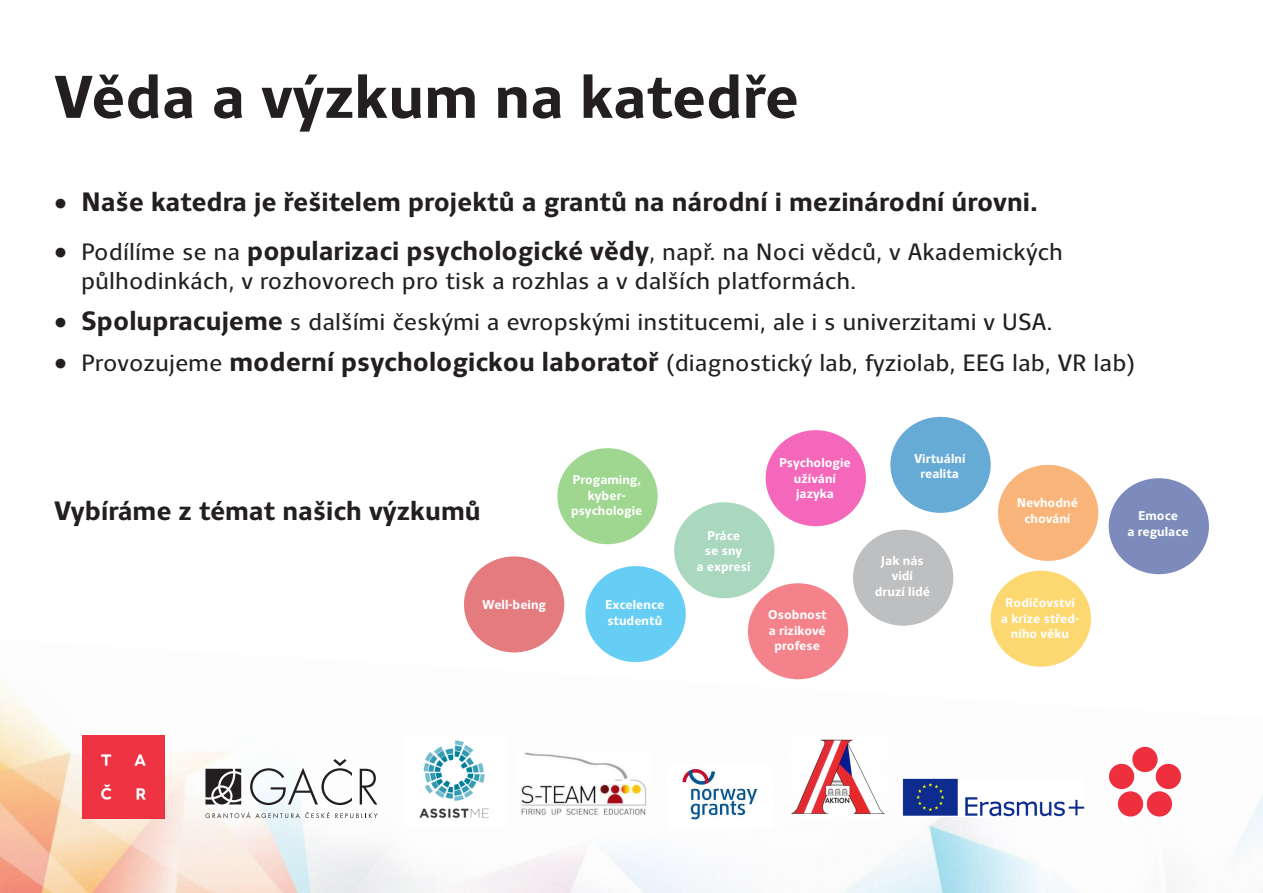
<style>
.page{position:relative;width:1263px;height:893px;background:#fff}
.page>*{position:absolute;margin:0;border:0;box-sizing:border-box;transform-origin:0 0}
.t1{font:700 61.2px "Clara Sans";color:#231f20}
.t2{font:700 27px "Clara Sans";color:#231f20}
.t3{font:24px/28.8px "Clara Sans";color:#231f20}
.t4{font:700 12.9px/15.5px "Clara Sans";color:#fff;text-align:center}
.s1{font-weight:400}
.s2{font-size:27px}
.s3{font-weight:700;font-size:27px}
</style>
<div class="page">
<img style="left:0;top:639px;width:1263px;height:254px">
<div style="left:82px;top:736px;width:82px;height:82px;background:#ee3343"></div>
<svg style="left:205px;top:769px;width:36px;height:35px"></svg>
<svg style="left:205px;top:812px;width:124px;height:6px"></svg>
<svg style="left:335px;top:813px;width:42px;height:5px"></svg>
<svg style="left:250px;top:759px;width:102px;height:46px"></svg>
<svg style="left:360px;top:769px;width:17px;height:35px"></svg>
<img style="left:668px;top:764px;width:104px;height:64px">
<img style="left:404px;top:735px;width:101px;height:90px">
<img style="left:518px;top:750px;width:131px;height:68px">
<img style="left:791px;top:735px;width:94px;height:83px">
<img style="left:902px;top:778px;width:182px;height:38px">
<div style="left:1132px;top:747px;width:25px;height:25px;background:#ee2f3e;border-radius:50%"></div>
<svg style="left:1107px;top:762px;width:75px;height:56px"></svg>
<div style="left:998px;top:465px;width:100px;height:96px;background:#f9b579;border-radius:50%"></div>
<div style="left:766px;top:430px;width:100px;height:96px;background:#f467ba;border-radius:50%"></div>
<div style="left:853px;top:530px;width:100px;height:96px;background:#bebfc1;border-radius:50%"></div>
<div style="left:674px;top:502px;width:100px;height:96px;background:#aad8be;border-radius:50%"></div>
<div style="left:585px;top:566px;width:101px;height:96px;background:#66cef5;border-radius:50%"></div>
<div style="left:464px;top:556px;width:100px;height:96px;background:#e37b7f;border-radius:50%"></div>
<div style="left:557px;top:448px;width:101px;height:96px;background:#9fd690;border-radius:50%"></div>
<div style="left:1109px;top:478px;width:100px;height:96px;background:#7c8bbb;border-radius:50%"></div>
<div style="left:748px;top:583px;width:100px;height:96px;background:#f4828b;border-radius:50%"></div>
<div style="left:890px;top:417px;width:101px;height:96px;background:#66abd6;border-radius:50%"></div>
<div style="left:991px;top:571px;width:100px;height:96px;background:#fdd870;border-radius:50%"></div>
<p class="t1" style="left:54px;top:63px;width:746px">Věda a výzkum na katedře</p>
<p class="t2" style="left:54px;top:186px;width:985px"><span class="s1">•</span> Naše katedra je řešitelem projektů a grantů na národní i mezinárodní úrovni.</p>
<p class="t3" style="left:81px;top:238px;width:984px;text-indent:-27px"><span class="s2">•</span> Podílíme se na <span class="s3">popularizaci psychologické vědy</span>, např. na Noci vědců, v Akademických půlhodinkách, v rozhovorech pro tisk a rozhlas a v dalších platformách.</p>
<p class="t3" style="left:54px;top:308px;width:1000px"><span class="s2">•</span> <span class="s3">Spolupracujeme</span> s dalšími českými a evropskými institucemi, ale i s univerzitami v USA.</p>
<p class="t3" style="left:54px;top:348px;width:1083px"><span class="s2">•</span> Provozujeme <span class="s3">moderní psychologickou laboratoř</span> (diagnostický lab, fyziolab, EEG lab, VR lab)</p>
<p class="t2" style="left:54px;top:496px;width:428px">Vybíráme z témat našich výzkumů</p>
<p class="t4" style="left:571px;top:472px;width:73px">Progaming, kyber&shy;psychologie</p>
<p class="t4" style="left:482px;top:597px;width:65px">Well-being</p>
<p class="t4" style="left:605px;top:597px;width:61px;text-align:left">Excelence studentů</p>
<p class="t4" style="left:696px;top:528px;width:56px">Práce<br>se sny<br>a expresí</p>
<p class="t4" style="left:779px;top:455px;width:73px">Psychologie užívání jazyka</p>
<p class="t4" style="left:768px;top:607px;width:60px">Osobnost a rizikové profese</p>
<p class="t4" style="left:914px;top:451px;width:53px">Virtuální realita</p>
<p class="t4" style="left:875px;top:553px;width:57px">Jak nás vidí<br>druzí lidé</p>
<p class="t4" style="left:1017px;top:495px;width:63px">Nevhodné chování</p>
<p class="t4" style="left:1001px;top:595px;width:80px">Rodičovství a krize střed&shy;ního věku</p>
<p class="t4" style="left:1127px;top:508px;width:63px">Emoce<br>a regulace</p>
</div>
